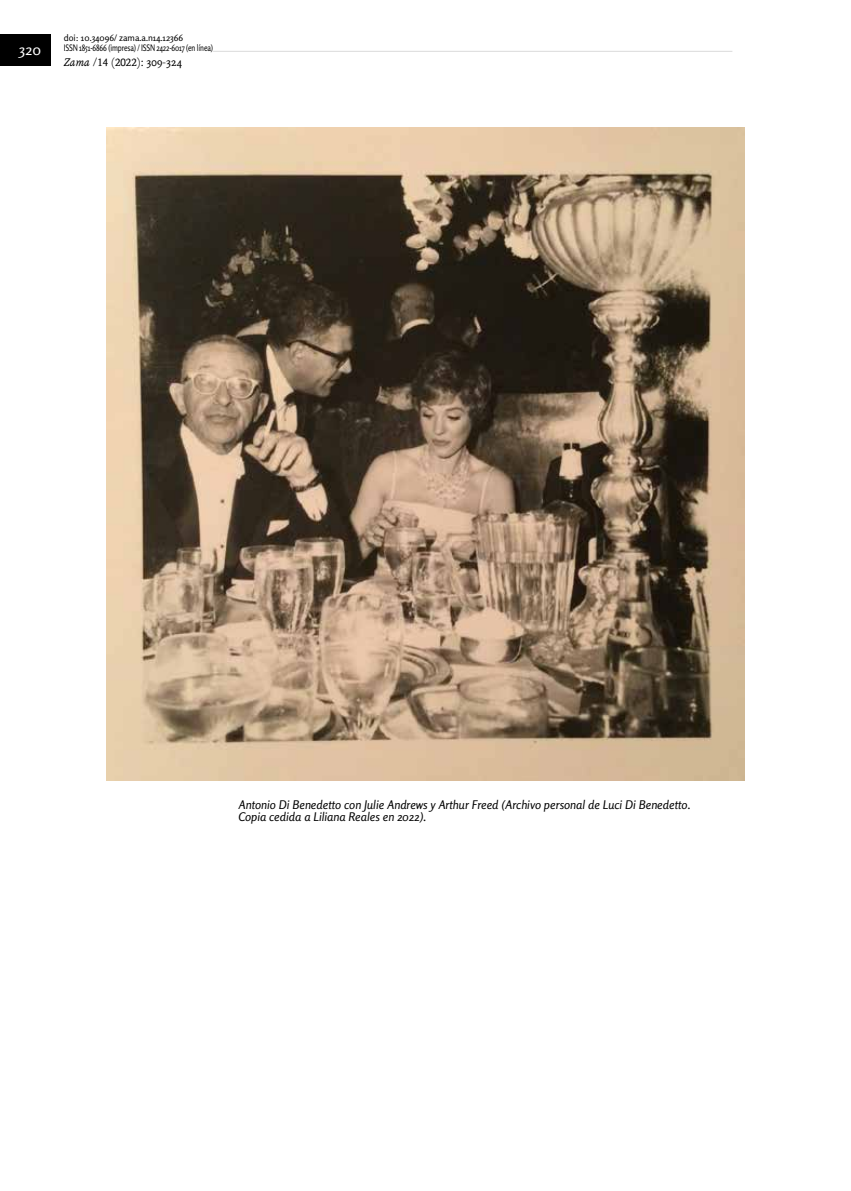
<style>
.page{position:relative;width:851px;height:1191px;background:#fff}
.page>*{position:absolute;margin:0;border:0;box-sizing:border-box;transform-origin:0 0}
.t1{font:15px "Rosario";letter-spacing:.005em;color:#fff}
.t2{font:italic 12px/12px "Rosario";color:#000}
.t3{font:12px "Andralis NDSC";color:#000}
.t4{font:9px/10.8px "Rosario";letter-spacing:-.02em;color:#000}
.s1{font-family:"Andralis ND Os F";font-style:italic}
.s2{font-family:"Andralis ND Os F"}
</style>
<div class="page">
<hr style="left:127px;top:51px;width:605px;height:1px;background:#dadada">
<div style="left:64px;top:41px;width:149px;height:15px;background:#fff"></div>
<div style="left:0;top:35px;width:50px;height:31px;background:#000"></div>
<img style="left:106px;top:128px;width:638px;height:652px">
<p class="t1" style="left:17px;top:38px;width:23px">320</p>
<p class="t1" style="left:19px;top:38px;width:23px">320</p>
<p class="t4" style="left:64px;top:31px;width:151px">doi: 10.34096/ zama.a.n14.12366<br>ISSN 1851-6866 (impresa) / ISSN 2422-6017 (en línea)</p>
<p class="t3" style="left:64px;top:55px;width:120px"><span class="s1">Zama</span> /14 (2022): <span class="s2">309-324</span></p>
<p class="t2" style="left:238px;top:799px;width:453px">Antonio Di Benedetto con Julie Andrews y Arthur Freed (Archivo personal de Luci Di Benedetto.<br>Copia cedida a Liliana Reales en 2022).</p>
</div>
